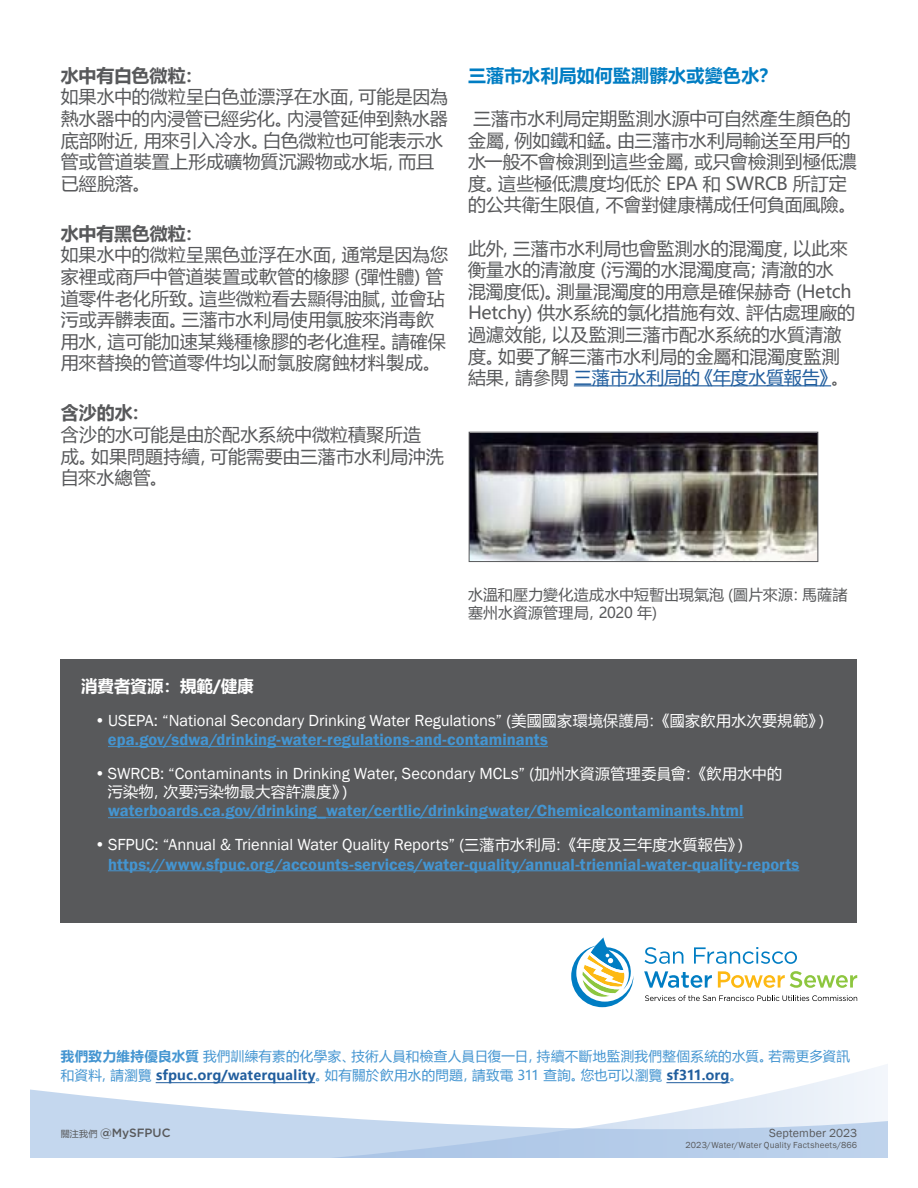
<style>
.page{position:relative;width:918px;height:1188px;background:#fff}
.page>*{position:absolute;margin:0;border:0;box-sizing:border-box;transform-origin:0 0}
.t1{font:18px/21.6px "Microsoft Ya Hei UI";color:#58595b}
.t2{font:700 18px "Microsoft Ya Hei UI";letter-spacing:-.005em;color:#58595b}
.t3{font:700 18px "Microsoft Ya Hei UI";letter-spacing:.015em;color:#007dc3}
.t4{font:600 16.5px/19.8px "Franklin Gothic";letter-spacing:.005em;color:#4495d1}
.t5{font:16.5px "Franklin Gothic";letter-spacing:-.005em;color:#fff}
.t6{font:700 16.5px "Microsoft Ya Hei UI";color:#fff}
.t7{font:15px/18px "Microsoft Ya Hei UI";color:#58595b}
.t8{font:15px "Microsoft Ya Hei UI";letter-spacing:.02em;color:#fff}
.t9{font:13.5px/19.5px "Microsoft Ya Hei UI";letter-spacing:.025em;color:#4495d1}
.t10{font:12px "Franklin Gothic";letter-spacing:.005em;color:#58595b}
.t11{font:500 12px "Gotham";letter-spacing:-.005em;color:#58595b}
.t12{font:9px "Franklin Gothic";letter-spacing:.015em;color:#58595b}
.s1{color:#215e9e}
.s2{font-weight:400;color:#fff}
.s3{font-family:"Microsoft Ya Hei UI";font-weight:400;font-size:15px;color:#fff}
.s4{font-family:"Microsoft Ya Hei UI";font-size:15px}
.s5{font-weight:700}
.s6{font-weight:700;color:#215e9e}
.s7{font-family:"Microsoft Ya Hei UI";font-weight:400;font-size:9px}
</style>
<div class="page">
<hr style="left:574px;top:385px;width:257px;height:1px;background:#215e9e">
<svg style="left:31px;top:1064px;width:856px;height:93px"></svg>
<svg style="left:571px;top:937px;width:62px;height:70px"></svg>
<svg style="left:645px;top:947px;width:38px;height:17px"></svg>
<svg style="left:694px;top:947px;width:103px;height:17px"></svg>
<svg style="left:644px;top:971px;width:68px;height:17px"></svg>
<svg style="left:718px;top:971px;width:139px;height:17px"></svg>
<svg style="left:645px;top:995px;width:212px;height:6px"></svg>
<div style="left:61px;top:659px;width:796px;height:263px;background:#58595b"></div>
<hr style="left:108px;top:746px;width:440px;height:1px;background:#4495d1">
<hr style="left:108px;top:817px;width:636px;height:1px;background:#4495d1">
<hr style="left:108px;top:870px;width:691px;height:1px;background:#4495d1">
<hr style="left:156px;top:1082px;width:159px;height:1px;background:#215e9e">
<hr style="left:666px;top:1082px;width:64px;height:1px;background:#215e9e">
<img style="left:471px;top:434px;width:345px;height:126px">
<div style="left:469px;top:432px;width:349px;height:130px;border:1px solid #58595b"></div>
<p class="t2" style="left:61px;top:63px;width:143px">水中有白色微粒：</p>
<p class="t1" style="left:61px;top:86px;width:389px">如果水中的微粒呈白色並漂浮在水面，可能是因為熱水器中的內浸管已經劣化。內浸管延伸到熱水器底部附近，用來引入冷水。白色微粒也可能表示水管或管道裝置上形成礦物質沉澱物或水垢，而且已經脫落。</p>
<p class="t2" style="left:61px;top:221px;width:144px">水中有黑色微粒：</p>
<p class="t1" style="left:61px;top:244px;width:389px">如果水中的微粒呈黑色並浮在水面，通常是因為您家裡或商戶中管道裝置或軟管的橡膠 (彈性體) 管道零件老化所致。這些微粒看去顯得油腻，並會玷污或弄髒表面。三藩市水利局使用氯胺來消毒飲用水，這可能加速某幾種橡膠的老化進程。請確保用來替換的管道零件均以耐氯胺腐蝕材料製成。</p>
<p class="t2" style="left:61px;top:400px;width:90px">含沙的水：</p>
<p class="t1" style="left:61px;top:423px;width:385px">含沙的水可能是由於配水系統中微粒積聚所造<br>成。如果問題持續，可能需要由三藩市水利局沖洗自來水總管。</p>
<p class="t3" style="left:468px;top:63px;width:311px">三藩市水利局如何監測髒水或變色水？</p>
<p class="t1" style="left:468px;top:107px;width:390px">三藩市水利局定期監測水源中可自然產生顏色的金屬，例如鐵和錳。由三藩市水利局輸送至用戶的水一般不會檢測到這些金屬，或只會檢測到極低濃度。這些極低濃度均低於 EPA 和 SWRCB 所訂定的公共衛生限值，不會對健康構成任何負面風險。</p>
<p class="t1" style="left:468px;top:237px;width:389px">此外，三藩市水利局也會監測水的混濁度，以此來衡量水的清澈度 (污濁的水混濁度高；清澈的水混濁度低)。測量混濁度的用意是確保赫奇 (Hetch<br>Hetchy) 供水系統的氯化措施有效、評估處理廠的過濾效能，以及監測三藩市配水系統的水質清澈度。如要了解三藩市水利局的金屬和混濁度監測結果，請參閱 <span class="s1">三藩市水利局的《年度水質報告》</span>。</p>
<p class="t7" style="left:468px;top:585px;width:381px">水溫和壓力變化造成水中短暫出現氣泡 (圖片來源：馬薩諸塞州水資源管理局，2020 年)</p>
<p class="t6" style="left:81px;top:675px;width:174px">消費者資源：規範/健康</p>
<p class="t4" style="left:108px;top:710px;width:718px;text-indent:-14px"><span class="s2">• USEPA: “National Secondary Drinking Water Regulations”</span> <span class="s3">(美國國家環境保護局：《國家飲用水次要規範》) </span>epa.gov/sdwa/drinking-water-regulations-and-contaminants</p>
<p class="t5" style="left:95px;top:763px;width:689px">• SWRCB: “Contaminants in Drinking Water, Secondary MCLs” <span class="s4">(加州水資源管理委員會：《飲用水中的</span></p>
<p class="t8" style="left:108px;top:781px;width:241px">污染物，次要污染物最大容許濃度》)</p>
<p class="t4" style="left:108px;top:801px;width:637px">waterboards.ca.gov/drinking_water/certlic/drinkingwater/Chemicalcontaminants.html</p>
<p class="t4" style="left:108px;top:835px;width:693px;text-indent:-14px"><span class="s2">•SFPUC: “Annual &amp; Triennial Water Quality Reports”</span> <span class="s3">(三藩市水利局：《年度及三年度水質報告》) </span>https://www.sfpuc.org/accounts-services/water-quality/annual-triennial-water-quality-reports</p>
<p class="t9" style="left:61px;top:1045px;width:791px"><span class="s5">我們致力維持優良水質</span> 我們訓練有素的化學家、技術人員和檢查人員日復一日，持續不斷地監測我們整個系統的水質。若需更多資訊和資料，請瀏覽 <span class="s6">sfpuc.org/waterquality</span>。如有關於飲用水的問題，請致電 311 查詢。您也可以瀏覽 <span class="s6">sf311.org</span>。</p>
<p class="t11" style="left:61px;top:1125px;width:111px"><span class="s7">關注我們</span> @MySFPUC</p>
<p class="t10" style="left:769px;top:1125px;width:90px">September 2023</p>
<p class="t12" style="left:686px;top:1139px;width:173px">2023/Water/Water Quality Factsheets/866</p>
</div>
